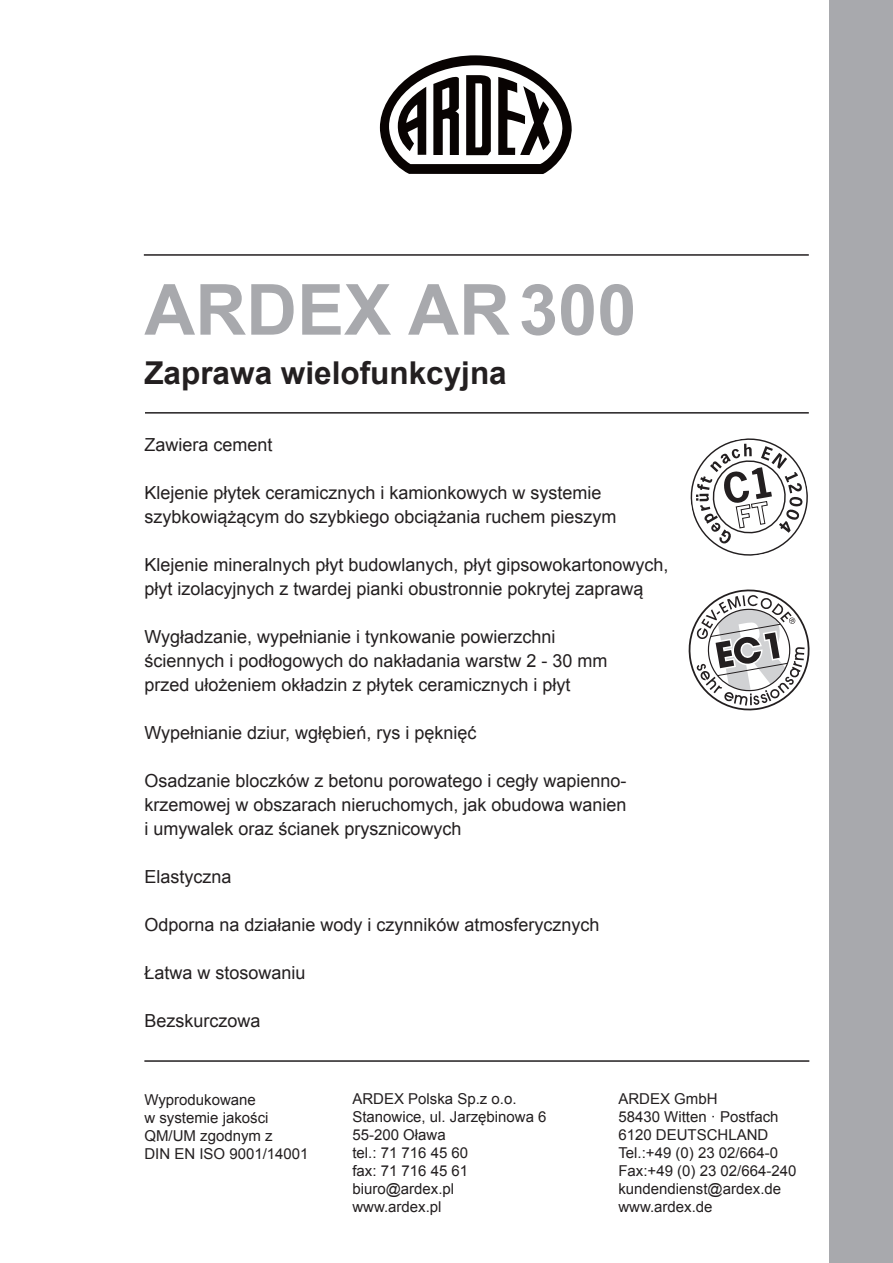
<style>
.page{position:relative;width:893px;height:1263px;background:#fff}
.page>*{position:absolute;margin:0;border:0;box-sizing:border-box;transform-origin:0 0}
.t1{font:700 70.5px "Arial";color:#a8a9ad}
.t2{font:700 31.5px "Arial";color:#231f20}
.t3{font:18px/24px "Arial";color:#231f20}
.t4{font:15px/18px "Arial";color:#231f20}
</style>
<div class="page">
<svg style="left:380px;top:55px;width:192px;height:119px"></svg>
<hr style="left:144px;top:254px;width:665px;height:2px;background:#231f20">
<hr style="left:145px;top:412px;width:664px;height:2px;background:#231f20">
<hr style="left:144px;top:1060px;width:665px;height:2px;background:#231f20">
<div style="left:829px;top:0;width:64px;height:1263px;background:#a8a9ad"></div>
<svg style="left:690px;top:438px;width:118px;height:118px"></svg>
<svg style="left:688px;top:589px;width:122px;height:122px"></svg>
<h1 class="t1" style="left:144px;top:263px;width:494px">ARDEX AR300</h1>
<h2 class="t2" style="left:144px;top:352px;width:364px">Zaprawa wielofunkcyjna</h2>
<p class="t3" style="left:144px;top:433px;width:130px">Zawiera cement</p>
<p class="t3" style="left:144px;top:481px;width:474px">Klejenie płytek ceramicznych i kamionkowych w systemie szybkowiążącym do szybkiego obciążania ruchem pieszym</p>
<p class="t3" style="left:144px;top:553px;width:526px">Klejenie mineralnych płyt budowlanych, płyt gipsowokartonowych, płyt izolacyjnych z twardej pianki obustronnie pokrytej zaprawą</p>
<p class="t3" style="left:144px;top:625px;width:465px">Wygładzanie, wypełnianie i tynkowanie powierzchni ściennych i podłogowych do nakładania warstw 2 - 30 mm przed ułożeniem okładzin z płytek ceramicznych i płyt</p>
<p class="t3" style="left:144px;top:721px;width:333px">Wypełnianie dziur, wgłębień, rys i pęknięć</p>
<p class="t3" style="left:144px;top:769px;width:484px;text-align:justify">Osadzanie bloczków z betonu porowatego i cegły wapienno&shy;krzemowej w obszarach nieruchomych, jak obudowa wanien i umywalek oraz ścianek prysznicowych</p>
<p class="t3" style="left:144px;top:865px;width:89px">Elastyczna</p>
<p class="t3" style="left:144px;top:913px;width:457px">Odporna na działanie wody i czynników atmosferycznych</p>
<p class="t3" style="left:144px;top:961px;width:163px">Łatwa w stosowaniu</p>
<p class="t3" style="left:144px;top:1009px;width:118px">Bezskurczowa</p>
<p class="t4" style="left:144px;top:1091px;width:166px">Wyprodukowane<br>w systemie jakości<br>QM/UM zgodnym z<br>DIN EN ISO 9001/14001</p>
<p class="t4" style="left:352px;top:1090px;width:196px">ARDEX Polska Sp.z o.o.<br>Stanowice, ul. Jarzębinowa 6<br>55-200 Oława<br>tel.: 71 716 45 60<br>fax: 71 716 45 61 biuro@ardex.pl www.ardex.pl</p>
<p class="t4" style="left:618px;top:1090px;width:180px">ARDEX GmbH<br>58430 Witten · Postfach<br>6120 DEUTSCHLAND<br>Tel.:+49 (0) 23 02/664-0<br>Fax:+49 (0) 23 02/664-240 kundendienst@ardex.de www.ardex.de</p>
</div>
